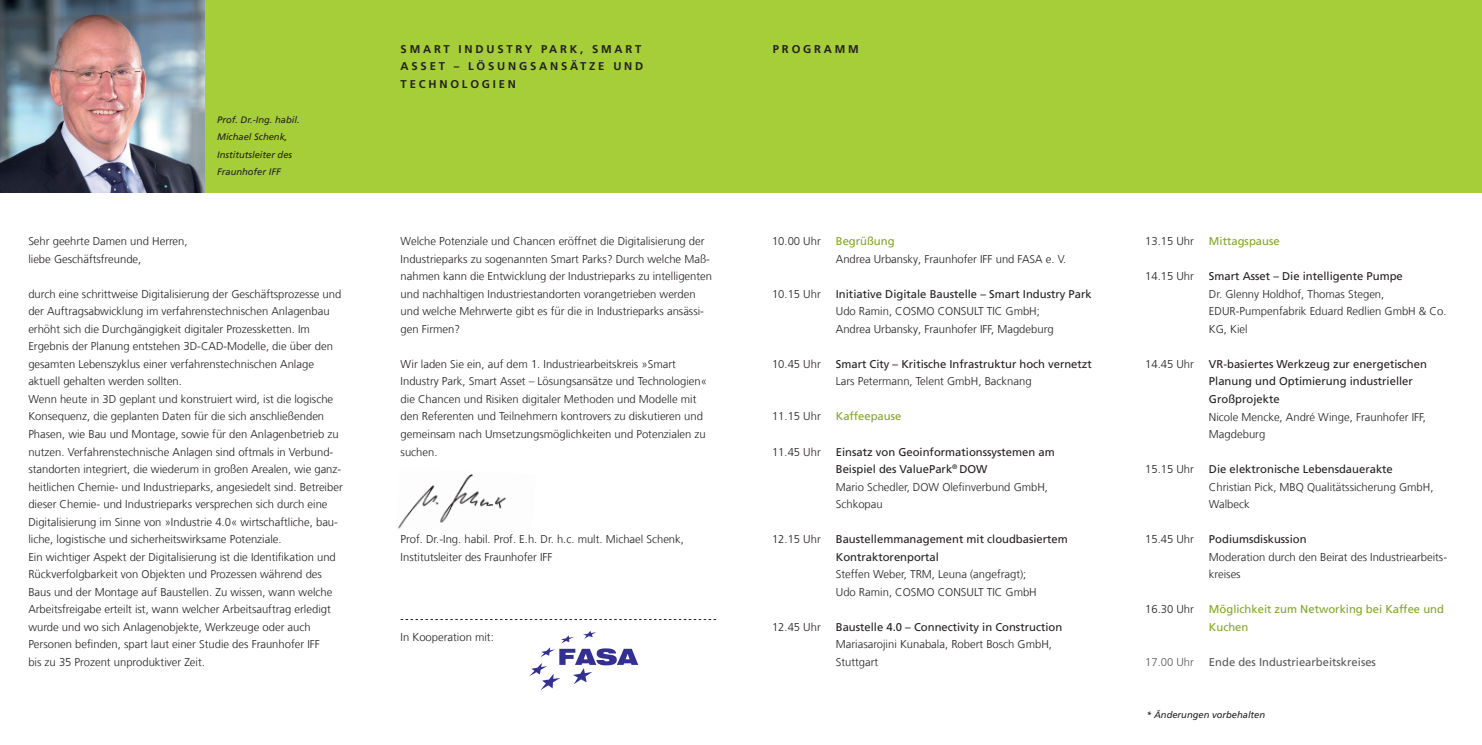
<style>
.page{position:relative;width:1482px;height:745px;background:#fff}
.page>*{position:absolute;margin:0;border:0;box-sizing:border-box;transform-origin:0 0}
.t1{font:300 11.25px/17.5px "Frutiger LT Com";color:#231f20}
.t2{font:11.25px/17.5px "Frutiger LT Com";color:#231f20}
.t3{font:11.25px/17.5px "Frutiger LT Com";color:#81a32a}
.t4{font:700 11.25px/17.5px "Frutiger LT Com";letter-spacing:.25em;color:#231f20}
.t5{font:11.25px "Frutiger LT Com";color:#57585a}
.t6{font:300 11.25px "Frutiger LT Com";color:#57585a}
.t7{font:italic 9.38px/17.5px "Frutiger LT Com";color:#231f20}
.s1{font-weight:300}
</style>
<div class="page">
<img style="left:398px;top:474px;width:109px;height:55px">
<div style="left:0;top:0;width:1481px;height:192px;background:#a6ce39"></div>
<img style="left:0;top:0;width:205px;height:192px">
<svg style="left:529px;top:631px;width:109px;height:58px"></svg>
<p class="t7" style="left:217px;top:110px;width:84px">Prof. Dr.-Ing. habil.<br>Michael Schenk,<br>Institutsleiter des<br>Fraunhofer IFF</p>
<p class="t1" style="left:28px;top:232px;width:161px">Sehr geehrte Damen und Herren, liebe Geschäftsfreunde,</p>
<p class="t1" style="left:28px;top:285px;width:316px">durch eine schrittweise Digitalisierung der Geschäftsprozesse und der Auftragsabwicklung im verfahrenstechnischen Anlagenbau erhöht sich die Durchgängigkeit digitaler Prozessketten. Im Ergebnis der Planung entstehen 3D-CAD-Modelle, die über den gesamten Lebenszyklus einer verfahrenstechnischen Anlage aktuell gehalten werden sollten.<br>Wenn heute in 3D geplant und konstruiert wird, ist die logische Konsequenz, die geplanten Daten für die sich anschließenden Phasen, wie Bau und Montage, sowie für den Anlagenbetrieb zu nutzen. Verfahrenstechnische Anlagen sind oftmals in Verbund&shy;standorten integriert, die wiederum in großen Arealen, wie ganz&shy;heitlichen Chemie- und Industrieparks, angesiedelt sind. Betreiber dieser Chemie- und Industrieparks versprechen sich durch eine Digitalisierung im Sinne von »Industrie 4.0« wirtschaftliche, bau&shy;liche, logistische und sicherheitswirksame Potenziale.<br>Ein wichtiger Aspekt der Digitalisierung ist die Identifikation und Rückverfolgbarkeit von Objekten und Prozessen während des Baus und der Montage auf Baustellen. Zu wissen, wann welche Arbeitsfreigabe erteilt ist, wann welcher Arbeitsauftrag erledigt wurde und wo sich Anlagenobjekte, Werkzeuge oder auch Personen befinden, spart laut einer Studie des Fraunhofer IFF<br>bis zu 35 Prozent unproduktiver Zeit.</p>
<p class="t4" style="left:400px;top:40px;width:244px">SMART INDUSTRY PA RK, SMART<br>ASSET – LÖSUNGSANSÄTZE UND<br>TECHNOLOGI EN</p>
<p class="t1" style="left:400px;top:232px;width:313px">Welche Potenziale und Chancen eröffnet die Digitalisierung der Industrieparks zu sogenannten Smart Parks? Durch welche Maß&shy;nahmen kann die Entwicklung der Industrieparks zu intelligenten und nachhaltigen Industriestandorten vorangetrieben werden und welche Mehrwerte gibt es für die in Industrieparks ansässi&shy;gen Firmen?</p>
<p class="t1" style="left:400px;top:355px;width:308px">Wir laden Sie ein, auf dem 1. Industriearbeitskreis »Smart Industry Park, Smart Asset – Lösungsansätze und Technologien« die Chancen und Risiken digitaler Methoden und Modelle mit den Referenten und Teilnehmern kontrovers zu diskutieren und gemeinsam nach Umsetzungsmöglichkeiten und Potenzialen zu suchen.</p>
<p class="t1" style="left:400px;top:530px;width:285px">Prof. Dr.-Ing. habil. Prof. E.h. Dr. h.c. mult. Michael Schenk,<br>Institutsleiter des Fraunhofer IFF</p>
<p class="t1" style="left:400px;top:627px;width:95px">In Kooperation mit:</p>
<p class="t4" style="left:772px;top:40px;width:87px">PROGRAMM</p>
<p class="t1" style="left:772px;top:232px;width:50px">10.00 Uhr</p>
<p class="t3" style="left:835px;top:232px;width:60px">Begrüßung</p>
<p class="t1" style="left:835px;top:250px;width:232px">Andrea Urbansky, Fraunhofer IFF und FASA e. V.</p>
<p class="t1" style="left:772px;top:285px;width:50px">10.15 Uhr</p>
<p class="t2" style="left:835px;top:285px;width:257px">Initiative Digitale Baustelle – Smart Industry Park</p>
<p class="t1" style="left:835px;top:302px;width:219px">Udo Ramin, COSMO CONSULT TIC GmbH;<br>Andrea Urbansky, Fraunhofer IFF, Magdeburg</p>
<p class="t1" style="left:772px;top:355px;width:50px">10.45 Uhr</p>
<p class="t2" style="left:835px;top:355px;width:257px">Smart City – Kritische Infrastruktur hoch vernetzt</p>
<p class="t1" style="left:835px;top:372px;width:197px">Lars Petermann, Telent GmbH, Backnang</p>
<p class="t1" style="left:772px;top:407px;width:50px">11.15 Uhr</p>
<p class="t3" style="left:835px;top:407px;width:67px">Kaffeepause</p>
<p class="t1" style="left:772px;top:442px;width:50px">11.45 Uhr</p>
<p class="t2" style="left:835px;top:442px;width:220px">Einsatz von Geoinformationssystemen am<br>Beispiel des ValuePark<sup>®</sup> DOW<br><span class="s1">Mario Schedler, DOW Olefinverbund GmbH,<br>Schkopau</span></p>
<p class="t1" style="left:772px;top:530px;width:50px">12.15 Uhr</p>
<p class="t2" style="left:835px;top:530px;width:233px">Baustellemmanagement mit cloudbasiertem<br>Kontraktorenportal</p>
<p class="t1" style="left:835px;top:565px;width:202px">Steffen Weber, TRM, Leuna (angefragt);<br>Udo Ramin, COSMO CONSULT TIC GmbH</p>
<p class="t1" style="left:772px;top:617px;width:50px">12.45 Uhr</p>
<p class="t2" style="left:835px;top:617px;width:228px">Baustelle 4.0 – Connectivity in Construction</p>
<p class="t1" style="left:835px;top:635px;width:218px">Mariasarojini Kunabala, Robert Bosch GmbH,<br>Stuttgart</p>
<p class="t1" style="left:1144px;top:232px;width:50px">13.15 Uhr</p>
<p class="t3" style="left:1208px;top:232px;width:72px">Mittagspause</p>
<p class="t1" style="left:1144px;top:267px;width:50px">14.15 Uhr</p>
<p class="t2" style="left:1208px;top:267px;width:195px">Smart Asset – Die intelligente Pumpe</p>
<p class="t1" style="left:1208px;top:285px;width:239px">Dr. Glenny Holdhof, Thomas Stegen,<br>EDUR-Pumpenfabrik Eduard Redlien GmbH &amp; Co.<br>KG, Kiel</p>
<p class="t1" style="left:1144px;top:355px;width:50px">14.45 Uhr</p>
<p class="t2" style="left:1208px;top:355px;width:219px">VR-basiertes Werkzeug zur energetischen<br>Planung und Optimierung industrieller<br>Großprojekte</p>
<p class="t1" style="left:1208px;top:407px;width:218px">Nicole Mencke, André Winge, Fraunhofer IFF,<br>Magdeburg</p>
<p class="t1" style="left:1144px;top:460px;width:50px">15.15 Uhr</p>
<p class="t2" style="left:1208px;top:460px;width:185px">Die elektronische Lebensdauerakte</p>
<p class="t1" style="left:1208px;top:477px;width:226px">Christian Pick, MBQ Qualitätssicherung GmbH,<br>Walbeck</p>
<p class="t1" style="left:1144px;top:530px;width:50px">15.45 Uhr</p>
<p class="t2" style="left:1208px;top:530px;width:99px">Podiumsdiskussion</p>
<p class="t1" style="left:1208px;top:547px;width:239px">Moderation durch den Beirat des Industriearbeits&shy;kreises</p>
<p class="t1" style="left:1144px;top:600px;width:50px">16.30 Uhr</p>
<p class="t3" style="left:1208px;top:600px;width:236px">Möglichkeit zum Networking bei Kaffee und<br>Kuchen</p>
<p class="t6" style="left:1144px;top:655px;width:50px">17.00 Uhr</p>
<p class="t5" style="left:1208px;top:655px;width:168px">Ende des Industriearbeitskreises</p>
<p class="t7" style="left:1146px;top:705px;width:120px">* Änderungen vorbehalten</p>
</div>
